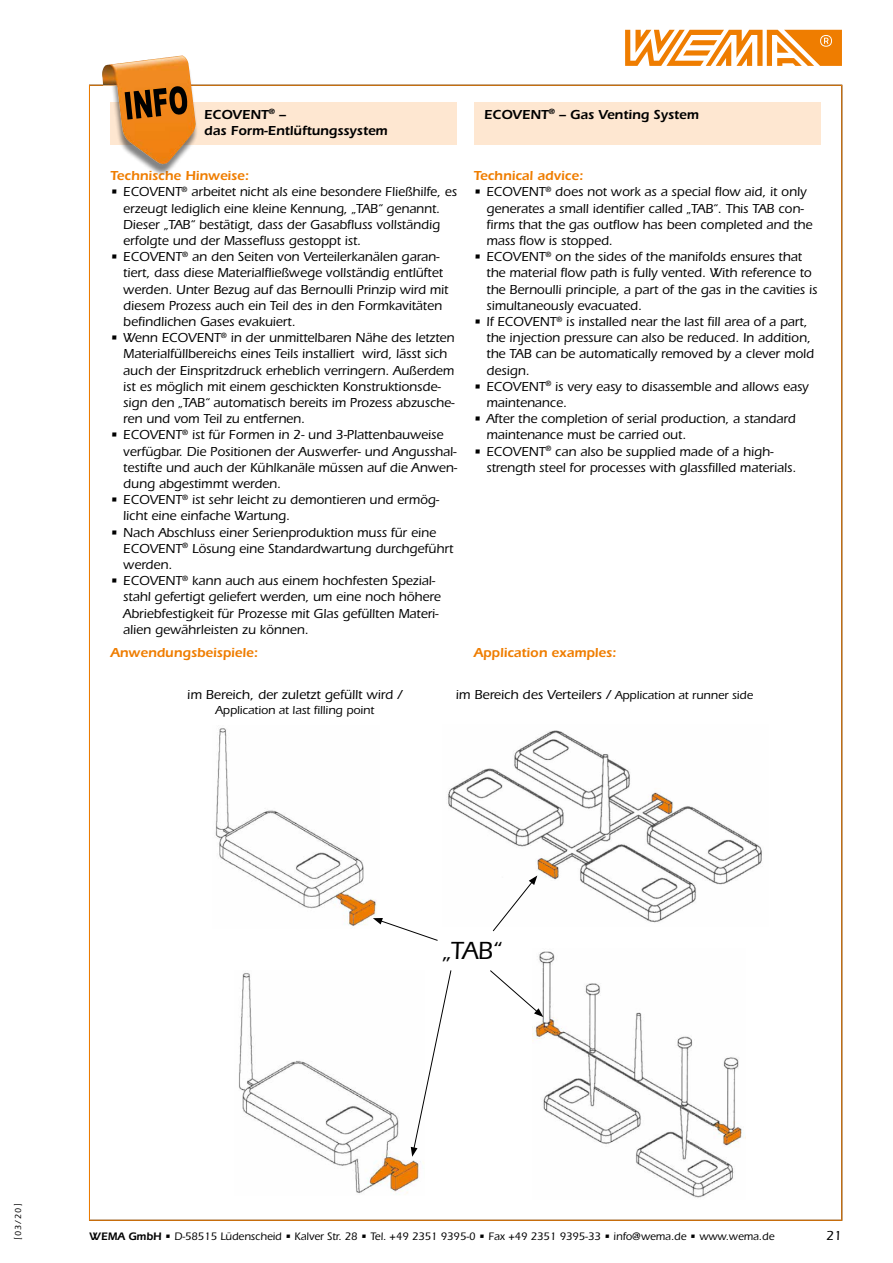
<style>
.page{position:relative;width:893px;height:1263px;background:#fff}
.page>*{position:absolute;margin:0;border:0;box-sizing:border-box;transform-origin:0 0}
.t1{font:500 25.65px "Itc Eras";color:#000}
.t2{font:500 13.5px/16.2px "Itc Eras";color:#000}
.t3{font:600 13.5px "Itc Eras";color:#ef7d00}
.t4{font:600 13.5px/16.2px "Itc Eras";color:#000}
.t5{font:500 12px "Itc Eras";color:#000}
.t6{font:500 11.25px "Itc Eras";color:#000}
.t7{font:500 9px "Itc Eras";color:#000;scale:.95 1}
.s1{font-size:12px}
.s2{font-weight:600}
</style>
<div class="page">
<svg style="left:625px;top:30px;width:217px;height:36px"></svg>
<div style="left:474px;top:102px;width:347px;height:43px;background:#fee7d1"></div>
<div style="left:111px;top:102px;width:346px;height:43px;background:#fee7d1"></div>
<img style="left:215px;top:728px;width:162px;height:198px">
<img style="left:239px;top:973px;width:185px;height:221px">
<img style="left:448px;top:730px;width:314px;height:193px">
<img style="left:532px;top:951px;width:212px;height:247px">
<svg style="left:373px;top:918px;width:65px;height:23px"></svg>
<svg style="left:492px;top:875px;width:45px;height:57px"></svg>
<svg style="left:490px;top:969px;width:53px;height:48px"></svg>
<svg style="left:411px;top:970px;width:41px;height:187px"></svg>
<div style="left:103px;top:60px;width:96px;height:116px;background:#000;opacity:.49"></div>
<img style="left:102px;top:56px;width:79px;height:92px">
<svg style="left:125px;top:86px;width:62px;height:34px;background:#7a440d"></svg>
<p class="t4" style="left:204px;top:106px;width:185px">ECOVENT<sup>®</sup> –<br>das Form-Entlüftungssystem</p>
<p class="t4" style="left:484px;top:106px;width:216px">ECOVENT<sup>®</sup> – Gas Venting System</p>
<p class="t3" style="left:111px;top:168px;width:140px">Technische Hinweise:</p>
<p class="t2" style="left:123px;top:184px;width:335px;text-indent:-13px">• ECOVENT<sup>®</sup> arbeitet nicht als eine besondere Fließhilfe, es erzeugt lediglich eine kleine Kennung, „TAB“ genannt.<br>Dieser „TAB“ bestätigt, dass der Gasabfluss vollständig erfolgte und der Massefluss gestoppt ist.</p>
<p class="t2" style="left:123px;top:249px;width:327px;text-indent:-13px">• ECOVENT<sup>®</sup> an den Seiten von Verteilerkanälen garan&shy;tiert, dass diese Materialfließwege vollständig entlüftet werden. Unter Bezug auf das Bernoulli Prinzip wird mit diesem Prozess auch ein Teil des in den Formkavitäten befindlichen Gases evakuiert.</p>
<p class="t2" style="left:123px;top:330px;width:333px;text-indent:-13px">• Wenn ECOVENT<sup>®</sup> in der unmittelbaren Nähe des letzten Materialfüllbereichs eines Teils installiert wird, lässt sich auch der Einspritzdruck erheblich verringern. Außerdem ist es möglich mit einem geschickten Konstruktionsde&shy;sign den „TAB“ automatisch bereits im Prozess abzusche&shy;ren und vom Teil zu entfernen.</p>
<p class="t2" style="left:123px;top:427px;width:335px;text-indent:-13px">• ECOVENT<sup>®</sup> ist für Formen in 2- und 3-Plattenbauweise verfügbar. Die Positionen der Auswerfer- und Angusshal&shy;testifte und auch der Kühlkanäle müssen auf die Anwen&shy;dung abgestimmt werden.</p>
<p class="t2" style="left:123px;top:492px;width:318px;text-indent:-13px">• ECOVENT<sup>®</sup> ist sehr leicht zu demontieren und ermög&shy;licht eine einfache Wartung.</p>
<p class="t2" style="left:123px;top:524px;width:331px;text-indent:-13px">• Nach Abschluss einer Serienproduktion muss für eine<br>ECOVENT<sup>®</sup> Lösung eine Standardwartung durchgeführt werden.</p>
<p class="t2" style="left:123px;top:573px;width:319px;text-indent:-13px">• ECOVENT<sup>®</sup> kann auch aus einem hochfesten Spezial&shy;stahl gefertigt geliefert werden, um eine noch höhere Abriebfestigkeit für Prozesse mit Glas gefüllten Materi&shy;alien gewährleisten zu können.</p>
<p class="t3" style="left:474px;top:168px;width:111px">Technical advice:</p>
<p class="t2" style="left:486px;top:184px;width:328px;text-indent:-13px">• ECOVENT<sup>®</sup> does not work as a special flow aid, it only generates a small identifier called „TAB“. This TAB con&shy;firms that the gas outflow has been completed and the mass flow is stopped.</p>
<p class="t2" style="left:486px;top:249px;width:332px;text-indent:-13px">• ECOVENT<sup>®</sup> on the sides of the manifolds ensures that the material flow path is fully vented. With reference to the Bernoulli principle, a part of the gas in the cavities is simultaneously evacuated.</p>
<p class="t2" style="left:486px;top:314px;width:329px;text-indent:-13px">• If ECOVENT<sup>®</sup> is installed near the last fill area of a part, the injection pressure can also be reduced. In addition, the TAB can be automatically removed by a clever mold design.</p>
<p class="t2" style="left:486px;top:378px;width:324px;text-indent:-13px">• ECOVENT<sup>®</sup> is very easy to disassemble and allows easy maintenance.</p>
<p class="t2" style="left:486px;top:411px;width:311px;text-indent:-13px">• After the completion of serial production, a standard maintenance must be carried out.</p>
<p class="t2" style="left:486px;top:443px;width:311px;text-indent:-13px">• ECOVENT<sup>®</sup> can also be supplied made of a high&shy;strength steel for processes with glassfilled materials.</p>
<p class="t3" style="left:111px;top:644px;width:149px">Anwendungsbeispiele:</p>
<p class="t3" style="left:474px;top:644px;width:144px">Application examples:</p>
<p class="t2" style="left:187px;top:687px;width:217px">im Bereich, der zuletzt gefüllt wird /</p>
<p class="t2" style="left:456px;top:687px;width:299px">im Bereich des Verteilers / <span class="s1">Application at runner side</span></p>
<p class="t5" style="left:216px;top:703px;width:160px">Application at last filling point</p>
<h1 class="t1" style="left:442px;top:937px;width:61px">„TAB“</h1>
<p class="t7" style="left:12px;top:1206px;width:4px;rotate:-90deg">]</p>
<p class="t7" style="left:13px;top:1240px;width:36px;rotate:-90deg">[03/20</p>
<p class="t6" style="left:89px;top:1230px;width:687px"><span class="s2">WEMA GmbH</span> • D-58515 Lüdenscheid • Kalver Str. 28 • Tel. +49 2351 9395-0 • Fax +49 2351 9395-33 • info@wema.de • www.wema.de</p>
<p class="t2" style="left:826px;top:1227px;width:17px">21</p>
</div>
